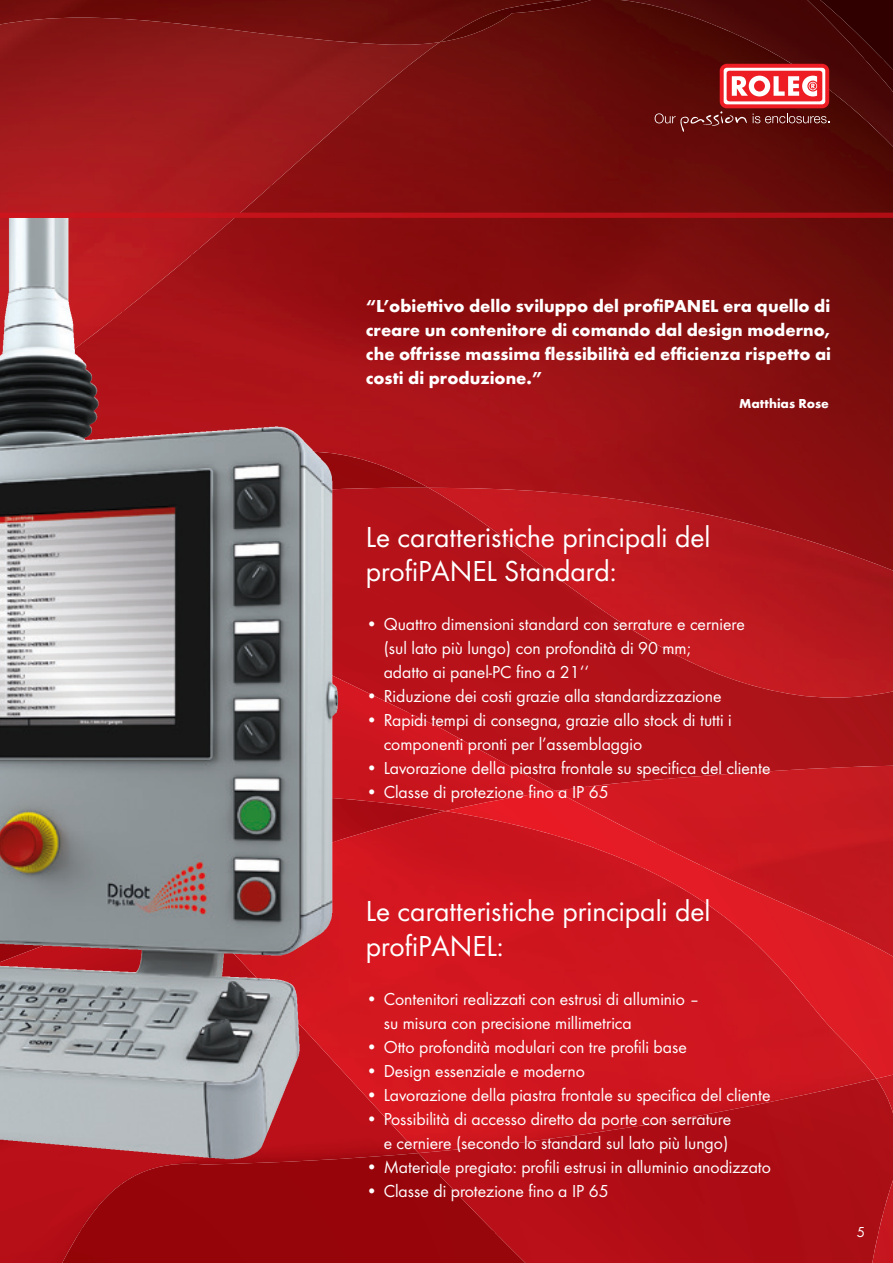
<style>
.page{position:relative;width:893px;height:1263px;background:#fff}
.page>*{position:absolute;margin:0;border:0;box-sizing:border-box;transform-origin:0 0}
.t1{font:30px/34.5px "Futura Boo";color:#fff}
.t2{font:18px/24px "Futura Boo";color:#fff}
.t3{font:700 18px/24px "Futura";color:#fff;text-align:justify}
.t4{font:15px "Futura Boo";color:#fff}
.t5{font:700 13.5px "Futura";color:#fff}
</style>
<div class="page">
<img style="left:283px;top:457px;width:66px;height:31px">
<img style="left:492px;top:1236px;width:4px;height:27px">
<img style="left:283px;top:806px;width:127px;height:5px">
<img style="left:419px;top:1153px;width:453px;height:83px">
<img style="left:496px;top:1234px;width:376px;height:29px">
<img style="left:283px;top:488px;width:146px;height:149px">
<div style="left:590px;top:698px;width:76px;height:68px;background:#b5121a"></div>
<div style="left:412px;top:637px;width:178px;height:75px;background:#b8121a"></div>
<div style="left:666px;top:698px;width:227px;height:68px;background:#ad1319"></div>
<div style="left:412px;top:712px;width:178px;height:54px;background:#b7121a"></div>
<img style="left:283px;top:633px;width:129px;height:173px">
<img style="left:410px;top:713px;width:145px;height:98px">
<img style="left:872px;top:1079px;width:21px;height:184px">
<img style="left:0;top:1153px;width:419px;height:110px">
<img style="left:283px;top:811px;width:593px;height:342px">
<img style="left:555px;top:766px;width:338px;height:77px">
<img style="left:705px;top:843px;width:188px;height:78px">
<img style="left:867px;top:921px;width:26px;height:19px">
<img style="left:445px;top:791px;width:260px;height:76px">
<img style="left:637px;top:865px;width:230px;height:78px">
<img style="left:752px;top:940px;width:141px;height:139px">
<img style="left:349px;top:0;width:476px;height:495px">
<img style="left:283px;top:250px;width:69px;height:207px">
<img style="left:825px;top:147px;width:68px;height:341px">
<img style="left:429px;top:488px;width:464px;height:210px">
<img style="left:0;top:0;width:562px;height:45px">
<img style="left:0;top:18px;width:124px;height:195px">
<img style="left:122px;top:19px;width:240px;height:231px">
<img style="left:360px;top:42px;width:80px;height:65px">
<img style="left:621px;top:0;width:272px;height:147px">
<svg style="left:655px;top:111px;width:92px;height:21px;background:#712522"></svg>
<svg style="left:753px;top:114px;width:76px;height:9px"></svg>
<svg style="left:720px;top:64px;width:109px;height:44px"></svg>
<svg style="left:724px;top:68px;width:101px;height:36px"></svg>
<div style="left:727px;top:71px;width:95px;height:30px;background:#ee1d23;border-radius:3px"></div>
<svg style="left:732px;top:76px;width:85px;height:20px"></svg>
<img style="left:0;top:218px;width:283px;height:941px">
<svg style="left:0;top:213px;width:893px;height:5px;background:#bd1018"></svg>
<p class="t3" style="left:366px;top:294px;width:467px">“L’obiettivo dello sviluppo del profiPANEL era quello di creare un contenitore di comando dal design moderno, che offrisse massima flessibilità ed efficienza rispetto ai costi di produzione.”</p>
<p class="t5" style="left:739px;top:395px;width:91px">Matthias Rose</p>
<h1 class="t1" style="left:366px;top:519px;width:346px">Le caratteristiche principali del profiPANEL Standard:</h1>
<p class="t2" style="left:384px;top:612px;width:363px;text-indent:-18px">• Quattro dimensioni standard con serrature e cerniere (sul lato più lungo) con profondità di 90 mm;<br>adatto ai panel-PC fino a 21‘‘</p>
<p class="t2" style="left:366px;top:684px;width:357px">• Riduzione dei costi grazie alla standardizzazione</p>
<p class="t2" style="left:384px;top:708px;width:350px;text-indent:-18px">• Rapidi tempi di consegna, grazie allo stock di tutti i componenti pronti per l’assemblaggio</p>
<p class="t2" style="left:366px;top:756px;width:406px">• Lavorazione della piastra frontale su specifica del cliente</p>
<p class="t2" style="left:366px;top:780px;width:244px">• Classe di protezione fino a IP 65</p>
<h1 class="t1" style="left:366px;top:893px;width:346px">Le caratteristiche principali del profiPANEL:</h1>
<p class="t2" style="left:384px;top:987px;width:318px;text-indent:-18px">• Contenitori realizzati con estrusi di alluminio – su misura con precisione millimetrica</p>
<p class="t2" style="left:366px;top:1035px;width:323px">• Otto profondità modulari con tre profili base</p>
<p class="t2" style="left:366px;top:1059px;width:221px">• Design essenziale e moderno</p>
<p class="t2" style="left:366px;top:1083px;width:406px">• Lavorazione della piastra frontale su specifica del cliente</p>
<p class="t2" style="left:366px;top:1107px;width:367px;text-align:right">• Possibilità di accesso diretto da porte con serrature e cerniere (secondo lo standard sul lato più lungo)</p>
<p class="t2" style="left:366px;top:1155px;width:407px">• Materiale pregiato: profili estrusi in alluminio anodizzato</p>
<p class="t2" style="left:366px;top:1179px;width:244px">• Classe di protezione fino a IP 65</p>
<p class="t4" style="left:857px;top:1223px;width:10px">5</p>
</div>
